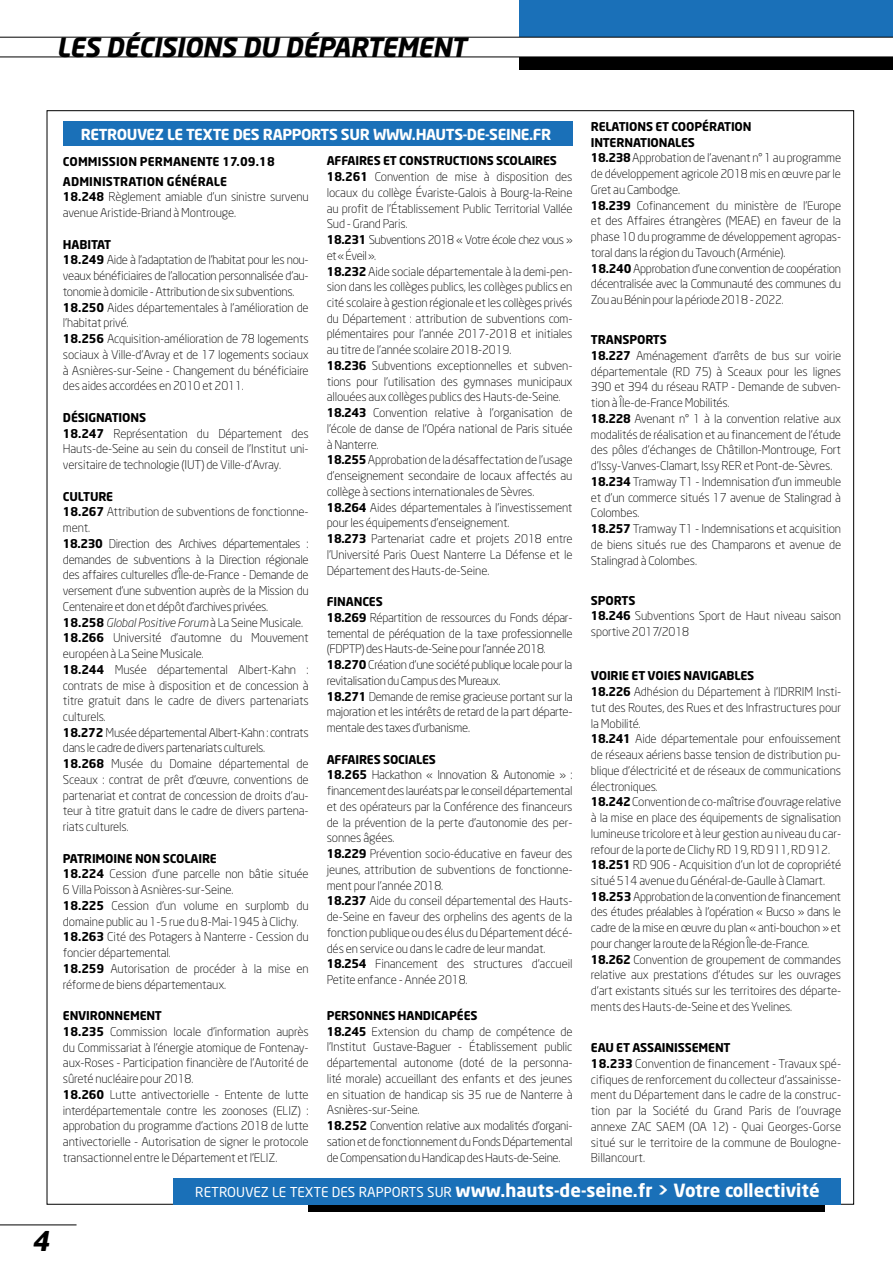
<style>
.page{position:relative;width:893px;height:1263px;background:#fff}
.page>*{position:absolute;margin:0;border:0;box-sizing:border-box;transform-origin:0 0}
.t1{font:italic 700 27px "Neo Sans";color:#000}
.t2{font:italic 700 26.25px "Neo Sans";letter-spacing:-.01em;color:#000}
.t3{font:700 18px "Neo Sans";color:#fff}
.t4{font:700 15px "Neo Sans";letter-spacing:-.025em;color:#fff}
.t5{font:300 12px/15.8px "Neo Sans";letter-spacing:-.01em;color:#000}
.t6{font:700 12px/20px "Neo Sans";letter-spacing:.01em;color:#000}
.s1{font-weight:700}
.s2{font-style:italic}
.s3{font-weight:400;font-size:13.5px}
</style>
<div class="page">
<div style="left:520px;top:26px;width:373px;height:44px;background:#000"></div>
<div style="left:520px;top:0;width:373px;height:53px;background:#1a70b8"></div>
<svg style="left:0;top:37px;width:893px;height:20px"></svg>
<hr style="left:0;top:1224px;width:77px;height:1px;background:#000">
<div style="left:309px;top:1192px;width:516px;height:20px;background:#000"></div>
<div style="left:47px;top:110px;width:807px;height:1094px;background:#fff;border:1px solid #000"></div>
<div style="left:63px;top:121px;width:509px;height:24px;background:#1a70b8"></div>
<div style="left:174px;top:1178px;width:667px;height:27px;background:#1a70b8"></div>
<h2 class="t2" style="left:57px;top:30px;width:411px">LES DÉCISIONS DU DÉPARTEMENT</h2>
<h1 class="t1" style="left:32px;top:1224px;width:19px">4</h1>
<p class="t4" style="left:81px;top:125px;width:472px">RETROUVEZ LE TEXTE DES RAPPORTS SUR WWW.HAUTS-DE-SEINE.FR</p>
<p class="t6" style="left:63px;top:151px;width:213px">COMMISSION PERMANENTE 17.09.18<br>ADMINISTRATION GÉNÉRALE</p>
<p class="t5" style="left:63px;top:189px;width:247px"><span class="s1">18.248</span> Règlement amiable d'un sinistre survenu avenue Aristide-Briand à Montrouge.</p>
<p class="t5" style="left:63px;top:236px;width:247px"><span class="s1">HABITAT<br>18.249</span> Aide à l'adaptation de l'habitat pour les nou&shy;veaux bénéficiaires de l'allocation personnalisée d'au&shy;tonomie à domicile - Attribution de six subventions.<br><span class="s1">18.250</span> Aides départementales à l'amélioration de l'habitat privé.<br><span class="s1">18.256</span> Acquisition-amélioration de 78 logements sociaux à Ville-d'Avray et de 17 logements sociaux à Asnières-sur-Seine - Changement du bénéficiaire des aides accordées en 2010 et 2011.</p>
<p class="t5" style="left:63px;top:409px;width:247px"><span class="s1">DÉSIGNATIONS<br>18.247</span> Représentation du Département des Hauts-de-Seine au sein du conseil de l'Institut uni&shy;versitaire de technologie (IUT) de Ville-d'Avray.</p>
<p class="t5" style="left:63px;top:488px;width:247px"><span class="s1">CULTURE<br>18.267</span> Attribution de subventions de fonctionne&shy;ment.<br><span class="s1">18.230</span> Direction des Archives départementales : demandes de subventions à la Direction régionale des affaires culturelles d'Île-de-France - Demande de versement d'une subvention auprès de la Mission du Centenaire et don et dépôt d'archives privées.<br><span class="s1">18.258</span> <span class="s2">Global Positive Forum</span> à La Seine Musicale.<br><span class="s1">18.266</span> Université d'automne du Mouvement européen à La Seine Musicale.<br><span class="s1">18.244</span> Musée départemental Albert-Kahn : contrats de mise à disposition et de concession à titre gratuit dans le cadre de divers partenariats culturels.<br><span class="s1">18.272</span> Musée départemental Albert-Kahn : contrats dans le cadre de divers partenariats culturels.<br><span class="s1">18.268</span> Musée du Domaine départemental de Sceaux : contrat de prêt d'œuvre, conventions de partenariat et contrat de concession de droits d'au&shy;teur à titre gratuit dans le cadre de divers partena&shy;riats culturels.</p>
<p class="t5" style="left:63px;top:850px;width:247px"><span class="s1">PATRIMOINE NON SCOLAIRE<br>18.224</span> Cession d'une parcelle non bâtie située 6 Villa Poisson à Asnières-sur-Seine.<br><span class="s1">18.225</span> Cession d'un volume en surplomb du domaine public au 1-5 rue du 8-Mai-1945 à Clichy.<br><span class="s1">18.263</span> Cité des Potagers à Nanterre - Cession du foncier départemental.<br><span class="s1">18.259</span> Autorisation de procéder à la mise en réforme de biens départementaux.</p>
<p class="t5" style="left:63px;top:1008px;width:247px"><span class="s1">ENVIRONNEMENT<br>18.235</span> Commission locale d'information auprès du Commissariat à l'énergie atomique de Fontenay&shy;aux-Roses - Participation financière de l'Autorité de sûreté nucléaire pour 2018.<br><span class="s1">18.260</span> Lutte antivectorielle - Entente de lutte interdépartementale contre les zoonoses (ELIZ) : approbation du programme d'actions 2018 de lutte antivectorielle - Autorisation de signer le protocole transactionnel entre le Département et l'ELIZ.</p>
<p class="t5" style="left:327px;top:153px;width:247px"><span class="s1">AFFAIRES ET CONSTRUCTIONS SCOLAIRES 18.261</span> Convention de mise à disposition des locaux du collège Évariste-Galois à Bourg-la-Reine au profit de l'Établissement Public Territorial Vallée Sud - Grand Paris.<br><span class="s1">18.231</span> Subventions 2018 « Votre école chez vous » et « Éveil ».<br><span class="s1">18.232</span> Aide sociale départementale à la demi-pen&shy;sion dans les collèges publics, les collèges publics en cité scolaire à gestion régionale et les collèges privés du Département : attribution de subventions com&shy;plémentaires pour l'année 2017-2018 et initiales au titre de l'année scolaire 2018-2019.<br><span class="s1">18.236</span> Subventions exceptionnelles et subven&shy;tions pour l'utilisation des gymnases municipaux allouées aux collèges publics des Hauts-de-Seine.<br><span class="s1">18.243</span> Convention relative à l'organisation de l'école de danse de l'Opéra national de Paris située à Nanterre.<br><span class="s1">18.255</span> Approbation de la désaffectation de l’usage d’enseignement secondaire de locaux affectés au collège à sections internationales de Sèvres.<br><span class="s1">18.264</span> Aides départementales à l'investissement pour les équipements d'enseignement.<br><span class="s1">18.273</span> Partenariat cadre et projets 2018 entre l’Université Paris Ouest Nanterre La Défense et le Département des Hauts-de-Seine.</p>
<p class="t5" style="left:327px;top:594px;width:247px"><span class="s1">FINANCES<br>18.269</span> Répartition de ressources du Fonds dépar&shy;temental de péréquation de la taxe professionnelle (FDPTP) des Hauts-de-Seine pour l’année 2018.<br><span class="s1">18.270</span> Création d'une société publique locale pour la revitalisation du Campus des Mureaux.<br><span class="s1">18.271</span> Demande de remise gracieuse portant sur la majoration et les intérêts de retard de la part départe&shy;mentale des taxes d'urbanisme.</p>
<p class="t5" style="left:327px;top:751px;width:247px"><span class="s1">AFFAIRES SOCIALES<br>18.265</span> Hackathon « Innovation &amp; Autonomie » : financement des lauréats par le conseil départemental et des opérateurs par la Conférence des financeurs de la prévention de la perte d’autonomie des per&shy;sonnes âgées.<br><span class="s1">18.229</span> Prévention socio-éducative en faveur des jeunes, attribution de subventions de fonctionne&shy;ment pour l'année 2018.<br><span class="s1">18.237</span> Aide du conseil départemental des Hauts&shy;de-Seine en faveur des orphelins des agents de la fonction publique ou des élus du Département décé&shy;dés en service ou dans le cadre de leur mandat.<br><span class="s1">18.254</span> Financement des structures d'accueil Petite enfance - Année 2018.</p>
<p class="t5" style="left:327px;top:1007px;width:247px"><span class="s1">PERSONNES HANDICAPÉES<br>18.245</span> Extension du champ de compétence de l’Institut Gustave-Baguer - Établissement public départemental autonome (doté de la personna&shy;lité morale) accueillant des enfants et des jeunes en situation de handicap sis 35 rue de Nanterre à Asnières-sur-Seine.<br><span class="s1">18.252</span> Convention relative aux modalités d'organi&shy;sation et de fonctionnement du Fonds Départemental de Compensation du Handicap des Hauts-de-Seine.</p>
<p class="t5" style="left:591px;top:119px;width:252px"><span class="s1">RELATIONS ET COOPÉRATION INTERNATIONALES<br>18.238</span> Approbation de l'avenant n° 1 au programme de développement agricole 2018 mis en œuvre par le Gret au Cambodge.<br><span class="s1">18.239</span> Cofinancement du ministère de l'Europe et des Affaires étrangères (MEAE) en faveur de la phase 10 du programme de développement agropas&shy;toral dans la région du Tavouch (Arménie).<br><span class="s1">18.240</span> Approbation d'une convention de coopération décentralisée avec la Communauté des communes du Zou au Bénin pour la période 2018 - 2022.</p>
<p class="t5" style="left:591px;top:332px;width:252px"><span class="s1">TRANSPORTS<br>18.227</span> Aménagement d’arrêts de bus sur voirie départementale (RD 75) à Sceaux pour les lignes 390 et 394 du réseau RATP - Demande de subven&shy;tion à Île-de-France Mobilités.<br><span class="s1">18.228</span> Avenant n° 1 à la convention relative aux modalités de réalisation et au financement de l’étude des pôles d’échanges de Châtillon-Montrouge, Fort d’Issy-Vanves-Clamart, Issy RER et Pont-de-Sèvres.<br><span class="s1">18.234</span> Tramway T1 - Indemnisation d'un immeuble et d'un commerce situés 17 avenue de Stalingrad à Colombes.<br><span class="s1">18.257</span> Tramway T1 - Indemnisations et acquisition de biens situés rue des Champarons et avenue de Stalingrad à Colombes.</p>
<p class="t5" style="left:591px;top:592px;width:252px"><span class="s1">SPORTS<br>18.246</span> Subventions Sport de Haut niveau saison sportive 2017/2018</p>
<p class="t5" style="left:591px;top:668px;width:252px"><span class="s1">VOIRIE ET VOIES NAVIGABLES<br>18.226</span> Adhésion du Département à l’IDRRIM Insti&shy;tut des Routes, des Rues et des Infrastructures pour la Mobilité.<br><span class="s1">18.241</span> Aide départementale pour enfouissement de réseaux aériens basse tension de distribution pu&shy;blique d’électricité et de réseaux de communications électroniques.<br><span class="s1">18.242</span> Convention de co-maîtrise d’ouvrage relative à la mise en place des équipements de signalisation lumineuse tricolore et à leur gestion au niveau du car&shy;refour de la porte de Clichy RD 19, RD 911, RD 912.<br><span class="s1">18.251</span> RD 906 - Acquisition d'un lot de copropriété situé 514 avenue du Général-de-Gaulle à Clamart.<br><span class="s1">18.253</span> Approbation de la convention de financement des études préalables à l’opération « Bucso » dans le cadre de la mise en œuvre du plan « anti-bouchon » et pour changer la route de la Région Île-de-France.<br><span class="s1">18.262</span> Convention de groupement de commandes relative aux prestations d’études sur les ouvrages d’art existants situés sur les territoires des départe&shy;ments des Hauts-de-Seine et des Yvelines.</p>
<p class="t5" style="left:591px;top:1040px;width:252px"><span class="s1">EAU ET ASSAINISSEMENT<br>18.233</span> Convention de financement - Travaux spé&shy;cifiques de renforcement du collecteur d'assainisse&shy;ment du Département dans le cadre de la construc&shy;tion par la Société du Grand Paris de l'ouvrage annexe ZAC SAEM (OA 12) - Quai Georges-Gorse situé sur le territoire de la commune de Boulogne-Billancourt.</p>
<h3 class="t3" style="left:195px;top:1179px;width:626px"><span class="s3">RETROUVEZ LE TEXTE DES RAPPORTS SUR</span> www.hauts-de-seine.fr &gt; Votre collectivité</h3>
</div>
